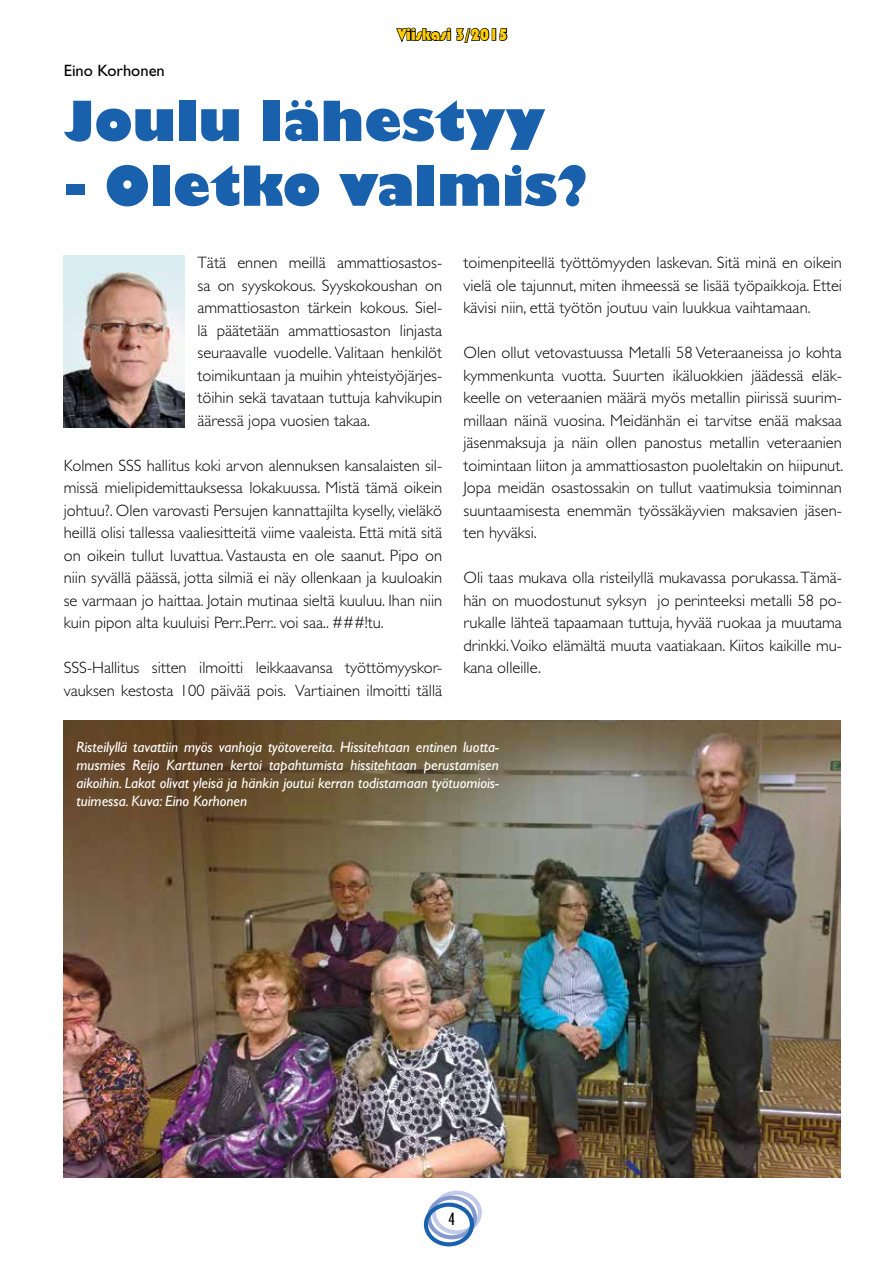
<style>
.page{position:relative;width:893px;height:1263px;background:#fff}
.page>*{position:absolute;margin:0;border:0;box-sizing:border-box;transform-origin:0 0}
.t1{font:800 54px "Gill Sans";color:#1961ac}
.t2{font:condensed 18px "Gill Sans";color:#000}
.t3{font:300 16.5px/22.5px "Gill Sans";color:#000;text-align:justify}
.t4{font:16.5px "Bauhaus 93";color:#fc0}
.t5{font:16.5px "Gill Sans";color:#000}
.t6{font:italic 15px/18px "Gill Sans";color:#fff;text-align:justify}
</style>
<div class="page">
<svg style="left:396px;top:27px;width:94px;height:16px"></svg>
<div style="left:492px;top:28px;width:4px;height:13px;border:2px solid #000"></div>
<svg style="left:499px;top:28px;width:9px;height:13px"></svg>
<div style="left:432px;top:1190px;width:50px;height:44px;border:4px solid #c3cbe9;border-radius:50%"></div>
<div style="left:427px;top:1195px;width:50px;height:44px;border:4px solid #849acf;border-radius:50%"></div>
<div style="left:424px;top:1202px;width:50px;height:44px;border:4px solid #1961ac;border-radius:50%"></div>
<img style="left:64px;top:256px;width:121px;height:171px">
<img style="left:64px;top:720px;width:777px;height:458px">
<p class="t4" style="left:398px;top:25px;width:112px">Viiskasi 3/2015</p>
<p class="t5" style="left:64px;top:61px;width:103px">Eino Korhonen</p>
<h1 class="t1" style="left:64px;top:87px;width:483px">Joulu lähestyy</h1>
<h1 class="t1" style="left:64px;top:152px;width:526px">- Oletko valmis?</h1>
<p class="t3" style="left:198px;top:252px;width:246px">Tätä ennen meillä ammattiosastos&shy;sa on syyskokous. Syyskokoushan on ammattiosaston tärkein kokous. Siel&shy;lä päätetään ammattiosaston linjasta seuraavalle vuodelle. Valitaan henkilöt toimikuntaan ja muihin yhteistyöjärjes&shy;töihin sekä tavataan tuttuja kahvikupin ääressä jopa vuosien takaa.</p>
<p class="t3" style="left:64px;top:454px;width:380px">Kolmen SSS hallitus koki arvon alennuksen kansalaisten sil&shy;missä mielipidemittauksessa lokakuussa. Mistä tämä oikein johtuu?. Olen varovasti Persujen kannattajilta kyselly, vieläkö heillä olisi tallessa vaaliesitteitä viime vaaleista. Että mitä sitä on oikein tullut luvattua. Vastausta en ole saanut. Pipo on niin syvällä päässä, jotta silmiä ei näy ollenkaan ja kuuloakin se varmaan jo haittaa. Jotain mutinaa sieltä kuuluu. Ihan niin kuin pipon alta kuuluisi Perr..Perr.. voi saa.. ###!tu.</p>
<p class="t3" style="left:64px;top:657px;width:380px">SSS-Hallitus sitten ilmoitti leikkaavansa työttömyyskor&shy;vauksen kestosta 100 päivää pois. Vartiainen ilmoitti tällä</p>
<p class="t3" style="left:463px;top:252px;width:380px">toimenpiteellä työttömyyden laskevan. Sitä minä en oikein vielä ole tajunnut, miten ihmeessä se lisää työpaikkoja. Ettei kävisi niin, että työtön joutuu vain luukkua vaihtamaan.</p>
<p class="t3" style="left:463px;top:342px;width:381px">Olen ollut vetovastuussa Metalli 58 Veteraaneissa jo kohta kymmenkunta vuotta. Suurten ikäluokkien jäädessä eläk&shy;keelle on veteraanien määrä myös metallin piirissä suurim&shy;millaan näinä vuosina. Meidänhän ei tarvitse enää maksaa jäsenmaksuja ja näin ollen panostus metallin veteraanien toimintaan liiton ja ammattiosaston puoleltakin on hiipunut.<br>Jopa meidän osastossakin on tullut vaatimuksia toiminnan suuntaamisesta enemmän työssäkäyvien maksavien jäsen&shy;ten hyväksi.</p>
<p class="t3" style="left:463px;top:567px;width:380px">Oli taas mukava olla risteilyllä mukavassa porukassa. Tämä&shy;hän on muodostunut syksyn jo perinteeksi metalli 58 po&shy;rukalle lähteä tapaamaan tuttuja, hyvää ruokaa ja muutama drinkki. Voiko elämältä muuta vaatiakaan. Kiitos kaikille mu&shy;kana olleille.</p>
<p class="t6" style="left:77px;top:738px;width:424px">Risteilyllä tavattiin myös vanhoja työtovereita. Hissitehtaan entinen luotta&shy;musmies Reijo Karttunen kertoi tapahtumista hissitehtaan perustamisen aikoihin. Lakot olivat yleisä ja hänkin joutui kerran todistamaan työtuomiois&shy;tuimessa. Kuva: Eino Korhonen</p>
<p class="t2" style="left:449px;top:1208px;width:8px">4</p>
</div>
